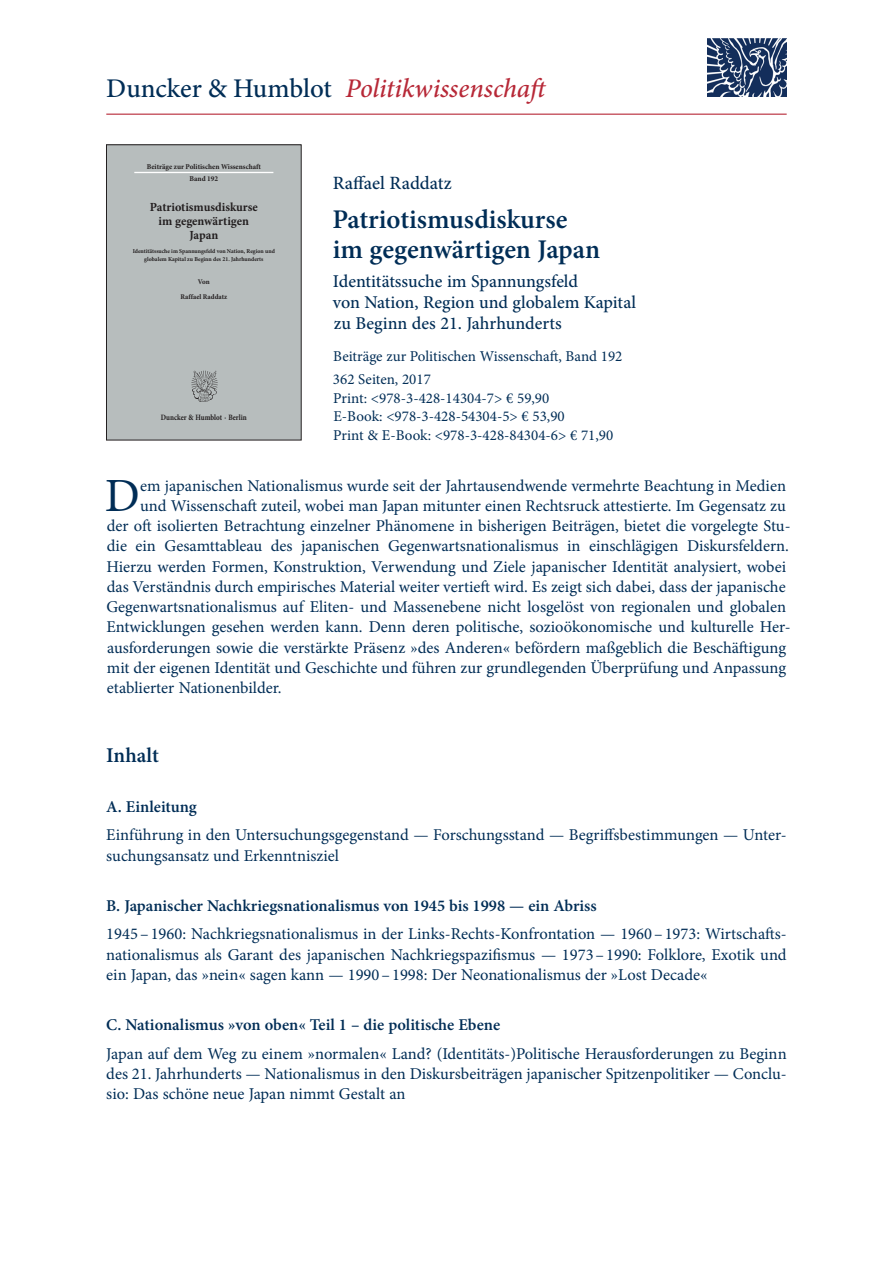
<style>
.page{position:relative;width:893px;height:1263px;background:#fff}
.page>*{position:absolute;margin:0;border:0;box-sizing:border-box;transform-origin:0 0}
.t1{font:47.7px "Minion Pro";color:#002d56}
.t2{font:600 27px/30px "Minion Pro";color:#002d56}
.t3{font:italic 500 27px "Minion Pro";letter-spacing:-.005em;color:#b72837}
.t4{font:600 21px "Minion Pro";color:#002d56}
.t5{font:500 18.75px "Minion Pro";color:#002d56}
.t6{font:500 18px/21px "Minion Pro";color:#002d56}
.t7{font:16.5px/20.2px "Minion Pro";color:#002d56;text-align:justify}
.t8{font:600 16.5px "Minion Pro";color:#002d56}
.t9{font:15px/18.8px "Minion Pro";color:#002d56}
.t10{font:700 12.45px/14px "Minion Pro";color:#231f20;text-align:center}
.t11{font:700 8.1px "Minion Pro";letter-spacing:-.005em;color:#231f20;scale:.86 1}
.t12{font:700 7.35px/12px "Minion Pro";color:#231f20;text-align:center}
.t13{font:700 7.2px/14.5px "Minion Pro";color:#231f20;text-align:center}
.t14{font:700 6px/7.5px "Minion Pro";color:#231f20;text-align:center}
.s1{font-style:normal;color:#002d56}
</style>
<div class="page">
<div style="left:106px;top:145px;width:195px;height:295px;background:#b7bdbd"></div>
<hr style="left:134px;top:172px;width:139px;height:1px;background:#fff">
<img style="left:191px;top:370px;width:27px;height:32px">
<div style="left:106px;top:145px;width:195px;height:295px;border:1px solid #231f20"></div>
<img style="left:707px;top:38px;width:79px;height:59px">
<hr style="left:106px;top:114px;width:681px;height:1px;background:#b72837">
<h2 class="t3" style="left:106px;top:70px;width:445px"><span class="s1">Duncker &amp; Humblot</span> Politikwissenschaft</h2>
<p class="t12" style="left:147px;top:160px;width:116px">Beiträge zur Politischen Wissenschaft<br>Band 192</p>
<p class="t10" style="left:150px;top:200px;width:110px">Patriotismusdiskurse im gegenwärtigen<br>Japan</p>
<p class="t14" style="left:133px;top:247px;width:144px">Identitätssuche im Spannungsfeld von Nation, Region und globalem Kapital zu Beginn des 21. Jahrhunderts</p>
<p class="t13" style="left:180px;top:275px;width:48px">Von<br>Raffael Raddatz</p>
<p class="t11" style="left:161px;top:412px;width:102px">Duncker &amp; Humblot · Berlin</p>
<p class="t5" style="left:333px;top:171px;width:120px">Raffael Raddatz</p>
<h2 class="t2" style="left:332px;top:204px;width:269px">Patriotismusdiskurse im gegenwärtigen Japan</h2>
<p class="t6" style="left:333px;top:271px;width:305px">Identitätssuche im Spannungsfeld<br>von Nation, Region und globalem Kapital zu Beginn des 21. Jahrhunderts</p>
<p class="t9" style="left:333px;top:345px;width:291px;line-height:23px">Beiträge zur Politischen Wissenschaft, Band 192<br>362 Seiten, 2017</p>
<p class="t9" style="left:333px;top:389px;width:282px">Print: &lt;978-3-428-14304-7&gt; € 59,90<br>E-Book: &lt;978-3-428-54304-5&gt; € 53,90<br>Print &amp; E-Book: &lt;978-3-428-84304-6&gt; € 71,90</p>
<h1 class="t1" style="left:105px;top:464px;width:37px">D</h1>
<p class="t7" style="left:140px;top:475px;width:647px">em japanischen Nationalismus wurde seit der Jahrtausendwende vermehrte Beachtung in Medien</p>
<p class="t7" style="left:140px;top:495px;width:647px">und Wissenschaft zuteil, wobei man Japan mitunter einen Rechtsruck attestierte. Im Gegensatz zu</p>
<p class="t7" style="left:107px;top:516px;width:685px">der oft isolierten Betrachtung einzelner Phänomene in bisherigen Beiträgen, bietet die vorgelegte Stu-</p>
<p class="t7" style="left:107px;top:536px;width:684px">die ein Gesamttableau des japanischen Gegenwartsnationalismus in einschlägigen Diskursfeldern.</p>
<p class="t7" style="left:106px;top:556px;width:681px">Hierzu werden Formen, Konstruktion, Verwendung und Ziele japanischer Identität analysiert, wobei</p>
<p class="t7" style="left:107px;top:576px;width:680px">das Verständnis durch empirisches Material weiter vertieft wird. Es zeigt sich dabei, dass der japanische</p>
<p class="t7" style="left:106px;top:597px;width:681px">Gegenwartsnationalismus auf Eliten- und Massenebene nicht losgelöst von regionalen und globalen</p>
<p class="t7" style="left:106px;top:617px;width:686px">Entwicklungen gesehen werden kann. Denn deren politische, sozioökonomische und kulturelle Her-</p>
<p class="t7" style="left:107px;top:637px;width:681px">ausforderungen sowie die verstärkte Präsenz »des Anderen« befördern maßgeblich die Beschäftigung</p>
<p class="t7" style="left:107px;top:657px;width:681px">mit der eigenen Identität und Geschichte und führen zur grundlegenden Überprüfung und Anpassung</p>
<p class="t7" style="left:107px;top:678px;width:176px">etablierter Nationenbilder.</p>
<p class="t4" style="left:106px;top:740px;width:54px">Inhalt</p>
<p class="t8" style="left:106px;top:795px;width:92px">A. Einleitung</p>
<p class="t7" style="left:106px;top:825px;width:682px">Einführung in den Untersuchungsgegenstand — Forschungsstand — Begriffsbestimmungen — Unter&shy;suchungsansatz und Erkenntnisziel</p>
<p class="t8" style="left:106px;top:894px;width:492px">B. Japanischer Nachkriegsnationalismus von 1945 bis 1998 — ein Abriss</p>
<p class="t7" style="left:106px;top:924px;width:682px">1945–1960: Nachkriegsnationalismus in der Links-Rechts-Konfrontation — 1960–1973: Wirtschafts&shy;nationalismus als Garant des japanischen Nachkriegspazifismus — 1973–1990: Folklore, Exotik und ein Japan, das »nein« sagen kann — 1990–1998: Der Neonationalismus der »Lost Decade«</p>
<p class="t8" style="left:106px;top:1013px;width:395px">C. Nationalismus »von oben« Teil 1 – die politische Ebene</p>
<p class="t7" style="left:106px;top:1043px;width:682px">Japan auf dem Weg zu einem »normalen« Land? (Identitäts-)Politische Herausforderungen zu Beginn des 21. Jahrhunderts — Nationalismus in den Diskursbeiträgen japanischer Spitzenpolitiker — Conclu&shy;sio: Das schöne neue Japan nimmt Gestalt an</p>
</div>
